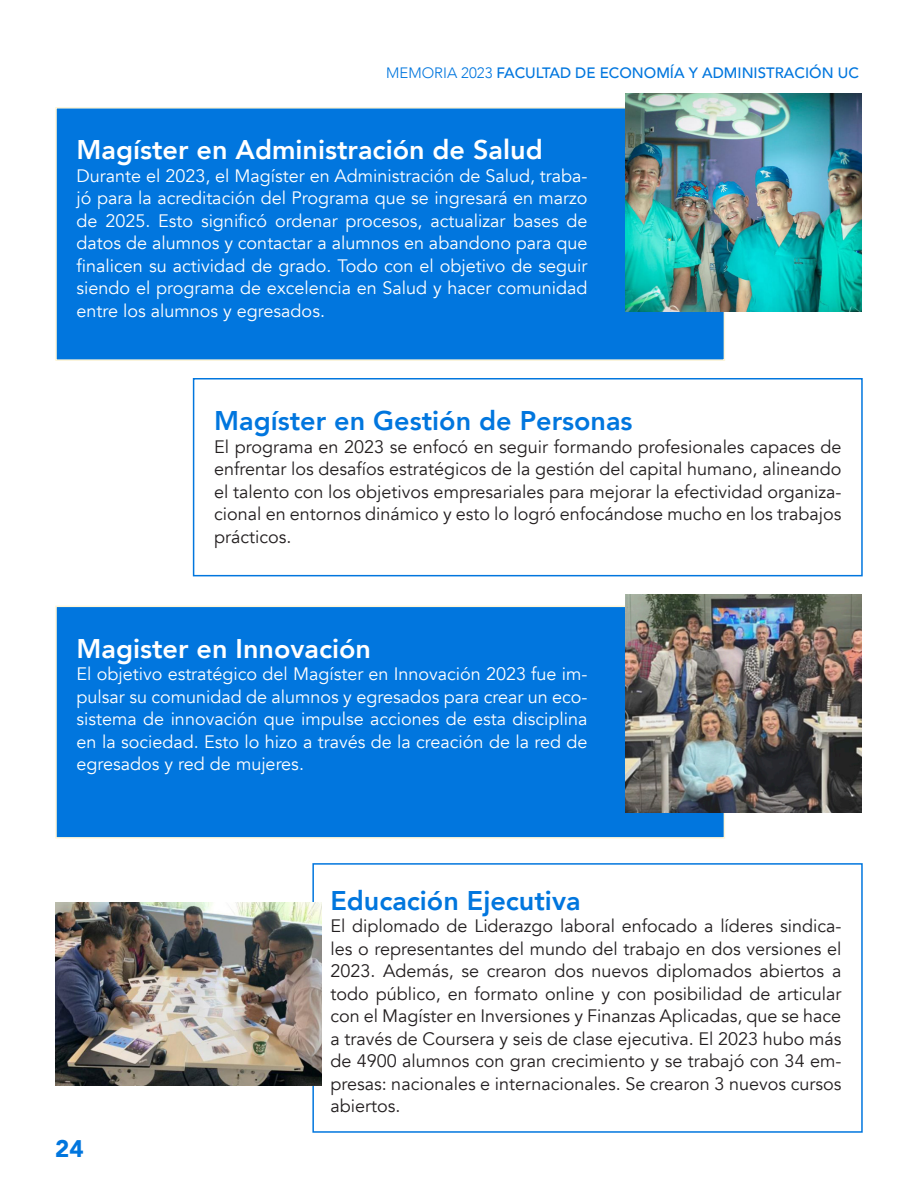
<style>
.page{position:relative;width:918px;height:1188px;background:#fff}
.page>*{position:absolute;margin:0;border:0;box-sizing:border-box;transform-origin:0 0}
.Subtítulo_celeste{font:800 27px "Avenir";color:#fff}
.Subtítulo_celeste-2{font:800 27px "Avenir";color:#0176de}
.t1{font:900 24px "Avenir";color:#0176de}
.Párrafos_generales{font:18px/22.5px "Avenir";color:#231f20;text-align:justify}
.Párrafos_generales-2{font:18px/22.5px "Avenir";color:#fff;text-align:justify}
.t2{font:500 15px "Avenir";color:#0176de}
.s1{font-weight:300}
</style>
<div class="page">
<div style="left:55px;top:107px;width:670px;height:254px;background:#0176de;border:2px solid #fff6d8"></div>
<div style="left:193px;top:378px;width:670px;height:198px;background:#fff;border:2px solid #0176de"></div>
<div style="left:55px;top:606px;width:670px;height:233px;background:#0176de;border:2px solid #fff6d8"></div>
<div style="left:312px;top:863px;width:551px;height:270px;background:#fff;border:2px solid #0176de"></div>
<img style="left:625px;top:594px;width:236px;height:218px">
<img style="left:625px;top:94px;width:236px;height:218px">
<img style="left:55px;top:903px;width:266px;height:183px">
<p class="t2" style="left:386px;top:60px;width:474px"><span class="s1">MEMORIA 2023</span> FACULTAD DE ECONOMÍA Y ADMINISTRACIÓN UC</p>
<p class="Subtítulo_celeste" style="left:77px;top:129px;width:468px">Magíster en Administración de Salud</p>
<p class="Párrafos_generales-2" style="left:77px;top:165px;width:513px">Durante el 2023, el Magíster en Administración de Salud, traba&shy;jó para la acreditación del Programa que se ingresará en marzo de 2025. Esto significó ordenar procesos, actualizar bases de datos de alumnos y contactar a alumnos en abandono para que finalicen su actividad de grado. Todo con el objetivo de seguir siendo el programa de excelencia en Salud y hacer comunidad entre los alumnos y egresados.</p>
<p class="Subtítulo_celeste-2" style="left:214px;top:400px;width:420px">Magíster en Gestión de Personas</p>
<p class="Párrafos_generales" style="left:214px;top:435px;width:629px">El programa en 2023 se enfocó en seguir formando profesionales capaces de enfrentar los desafíos estratégicos de la gestión del capital humano, alineando el talento con los objetivos empresariales para mejorar la efectividad organiza&shy;cional en entornos dinámico y esto lo logró enfocándose mucho en los trabajos prácticos.</p>
<p class="Subtítulo_celeste" style="left:77px;top:627px;width:296px">Magister en Innovación</p>
<p class="Párrafos_generales-2" style="left:77px;top:663px;width:512px">El objetivo estratégico del Magíster en Innovación 2023 fue im&shy;pulsar su comunidad de alumnos y egresados para crear un eco&shy;sistema de innovación que impulse acciones de esta disciplina en la sociedad. Esto lo hizo a través de la creación de la red de egresados y red de mujeres.</p>
<h2 class="t1" style="left:55px;top:1128px;width:30px">24</h2>
<p class="Subtítulo_celeste-2" style="left:330px;top:879px;width:252px">Educación Ejecutiva</p>
<p class="Párrafos_generales" style="left:330px;top:915px;width:513px">El diplomado de Liderazgo laboral enfocado a líderes sindica&shy;les o representantes del mundo del trabajo en dos versiones el 2023. Además, se crearon dos nuevos diplomados abiertos a todo público, en formato online y con posibilidad de articular con el Magíster en Inversiones y Finanzas Aplicadas, que se hace a través de Coursera y seis de clase ejecutiva. El 2023 hubo más de 4900 alumnos con gran crecimiento y se trabajó con 34 em&shy;presas: nacionales e internacionales. Se crearon 3 nuevos cursos abiertos.</p>
</div>
